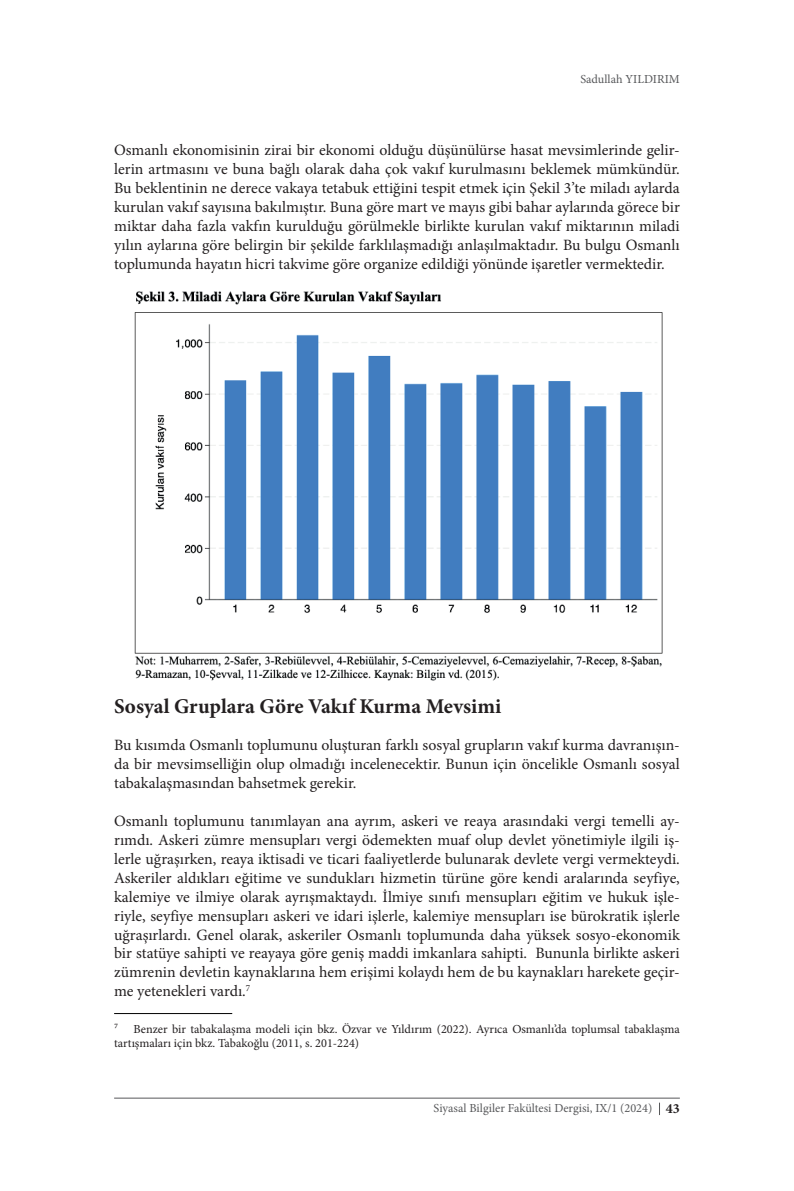
<style>
.page{position:relative;width:794px;height:1191px;background:#fff}
.page>*{position:absolute;margin:0;border:0;box-sizing:border-box;transform-origin:0 0}
.t1{font:700 21px "Minion Pro";color:#231f20}
.t2{font:15.75px/18.9px "Minion Pro";color:#231f20;text-align:justify}
.t3{font:12.25px/14.7px "Minion Pro";color:#231f20}
.t4{font:12.25px "Minion Pro";color:#57585a}
.s1{font-weight:700;font-size:14px;color:#231f20}
</style>
<div class="page">
<hr style="left:114px;top:1097px;width:566px;height:1px;background:#57585a">
<svg style="left:659px;top:1102px;width:1px;height:13px"></svg>
<hr style="left:114px;top:1013px;width:118px;height:1px;background:#000">
<img style="left:134px;top:291px;width:529px;height:390px">
<p class="t4" style="left:580px;top:71px;width:101px">Sadullah YILDIRIM</p>
<p class="t2" style="left:114px;top:141px;width:567px">Osmanlı ekonomisinin zirai bir ekonomi olduğu düşünülürse hasat mevsimlerinde gelir&shy;lerin artmasını ve buna bağlı olarak daha çok vakıf kurulmasını beklemek mümkündür.<br>Bu beklentinin ne derece vakaya tetabuk ettiğini tespit etmek için Şekil 3’te miladı aylarda kurulan vakıf sayısına bakılmıştır. Buna göre mart ve mayıs gibi bahar aylarında görece bir miktar daha fazla vakfın kurulduğu görülmekle birlikte kurulan vakıf miktarının miladi yılın aylarına göre belirgin bir şekilde farklılaşmadığı anlaşılmaktadır. Bu bulgu Osmanlı toplumunda hayatın hicri takvime göre organize edildiği yönünde işaretler vermektedir.</p>
<h1 class="t1" style="left:114px;top:691px;width:388px">Sosyal Gruplara Göre Vakıf Kurma Mevsimi</h1>
<p class="t2" style="left:114px;top:736px;width:567px">Bu kısımda Osmanlı toplumunu oluşturan farklı sosyal grupların vakıf kurma davranışın&shy;da bir mevsimselliğin olup olmadığı incelenecektir. Bunun için öncelikle Osmanlı sosyal tabakalaşmasından bahsetmek gerekir.</p>
<p class="t2" style="left:114px;top:811px;width:567px">Osmanlı toplumunu tanımlayan ana ayrım, askeri ve reaya arasındaki vergi temelli ay&shy;rımdı. Askeri zümre mensupları vergi ödemekten muaf olup devlet yönetimiyle ilgili iş&shy;lerle uğraşırken, reaya iktisadi ve ticari faaliyetlerde bulunarak devlete vergi vermekteydi.<br>Askeriler aldıkları eğitime ve sundukları hizmetin türüne göre kendi aralarında seyfiye, kalemiye ve ilmiye olarak ayrışmaktaydı. İlmiye sınıfı mensupları eğitim ve hukuk işle&shy;riyle, seyfiye mensupları askeri ve idari işlerle, kalemiye mensupları ise bürokratik işlerle uğraşırlardı. Genel olarak, askeriler Osmanlı toplumunda daha yüksek sosyo-ekonomik bir statüye sahipti ve reayaya göre geniş maddi imkanlara sahipti. Bununla birlikte askeri zümrenin devletin kaynaklarına hem erişimi kolaydı hem de bu kaynakları harekete geçir&shy;me yetenekleri vardı.<sup>7</sup></p>
<p class="t3" style="left:114px;top:1021px;width:567px">7 Benzer bir tabakalaşma modeli için bkz. Özvar ve Yıldırım (2022). Ayrıca Osmanlı’da toplumsal tabaklaşma tartışmaları için bkz. Tabakoğlu (2011, s. 201-224)</p>
<p class="t4" style="left:433px;top:1099px;width:248px">Siyasal Bilgiler Fakültesi Dergisi, IX/1 (2024) <span class="s1">43</span></p>
</div>
